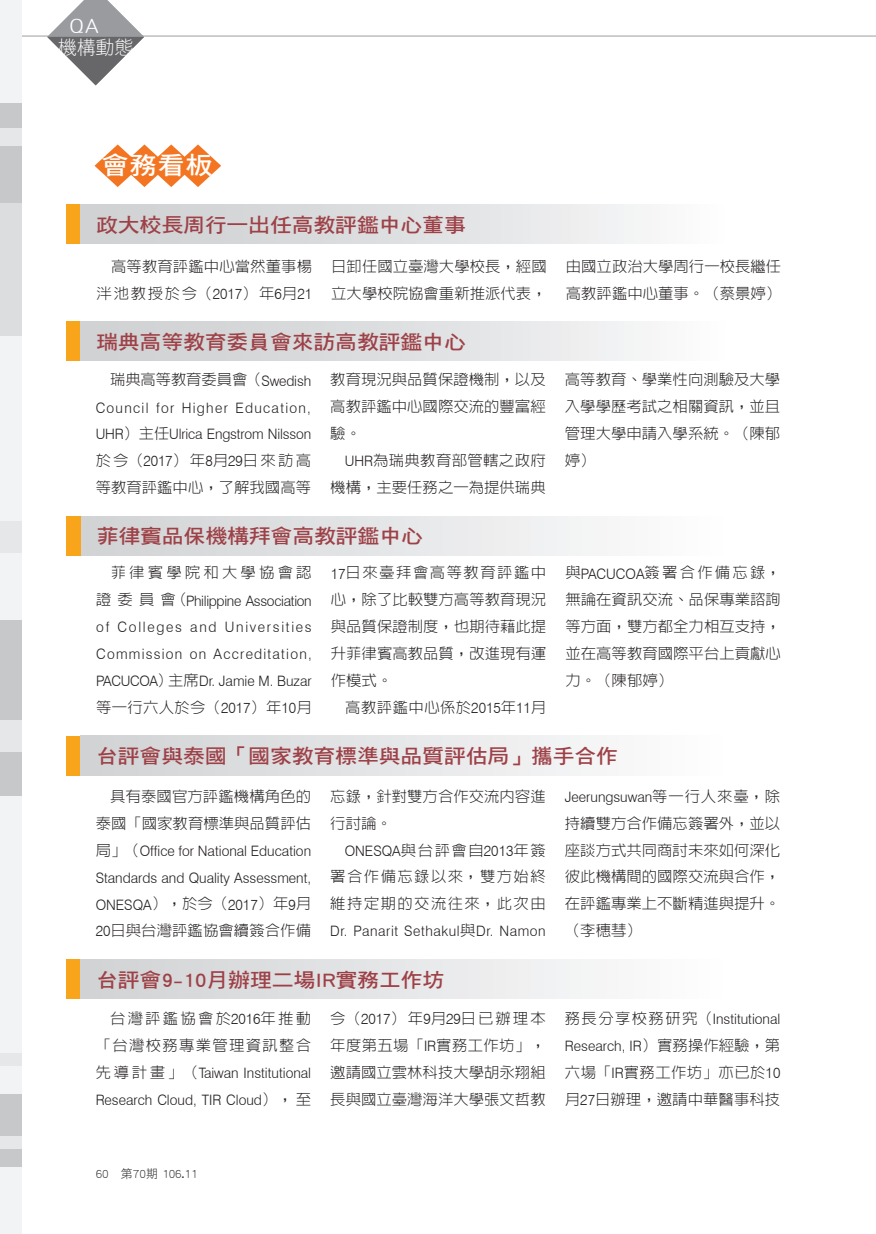
<style>
.page{position:relative;width:876px;height:1234px;background:#fff}
.page>*{position:absolute;margin:0;border:0;box-sizing:border-box;transform-origin:0 0}
.內文中標{font:24.9px "DF Hei Std W7";color:#fff;scale:1.1 1}
.內文中標-2{font:19.95px "DF Hei Std W7";letter-spacing:-.01em;color:#9d4147;scale:1.1 1}
.單元頁{font:19.2px "DF Li Hei Lt WIN BF";letter-spacing:-.01em;color:#fff}
.單元頁-2{font:19.2px "DF Li Hei Lt WIN BF";letter-spacing:-.01em;color:#fff;scale:1.5 1}
.內文LH{font:300 15px/26.8px "AR Hei B5 HK";color:#231f20;text-align:justify}
.內文LH-2{font:300 15px/26.8px "AR Hei B5 HK";letter-spacing:.085em;color:#231f20;text-align:right}
.內文LH-3{font:300 15px "AR Hei B5 HK";letter-spacing:.02em;color:#231f20}
.內文LH-4{font:300 15px "AR Hei B5 HK";letter-spacing:.025em;color:#231f20}
.內文LH-5{font:300 15px "AR Hei B5 HK";letter-spacing:.205em;color:#231f20}
.內文LH-6{font:300 14.4px/26.8px "Swiss 721 BT";color:#231f20}
.內文LH-7{font:300 14.4px/26.8px "Swiss 721 BT";letter-spacing:.095em;color:#231f20}
.內文LH-8{font:300 14.4px "Swiss 721 BT";letter-spacing:.04em;color:#231f20}
.t1{font:12px "DF Hei Std W3";color:#231f20}
.s1{font-family:"Swiss 721 BT"}
.s2{font-family:"Swiss 721 BT";font-size:14.4px}
.s3{font-family:"AR Hei B5 HK";font-size:15px}
</style>
<div class="page">
<hr style="left:0;top:35px;width:876px;height:2px;background:#a8a9ad">
<div style="left:0;top:0;width:22px;height:137px;background:#f2f3f4"></div>
<div style="left:0;top:736px;width:22px;height:263px;background:#f2f3f4"></div>
<div style="left:0;top:1142px;width:22px;height:91px;background:#f2f3f4"></div>
<div style="left:0;top:324px;width:22px;height:324px;background:#f2f3f4"></div>
<div style="left:0;top:971px;width:22px;height:134px;background:#f2f3f4"></div>
<div style="left:0;top:137px;width:22px;height:199px;background:#dcdddf"></div>
<div style="left:0;top:103px;width:22px;height:100px;background:#c7c8ca"></div>
<div style="left:0;top:620px;width:22px;height:175px;background:#c7c8ca"></div>
<div style="left:0;top:1094px;width:22px;height:72px;background:#c7c8ca"></div>
<div style="left:0;top:128px;width:22px;height:18px;background:#e6e7e9"></div>
<div style="left:0;top:720px;width:22px;height:31px;background:#e6e7e9"></div>
<div style="left:0;top:1135px;width:22px;height:13px;background:#e6e7e9"></div>
<div style="left:0;top:521px;width:22px;height:31px;background:#e6e7e9"></div>
<div style="left:0;top:1053px;width:22px;height:13px;background:#e6e7e9"></div>
<svg style="left:47px;top:0;width:97px;height:85px"></svg>
<svg style="left:95px;top:144px;width:126px;height:43px"></svg>
<div style="left:66px;top:204px;width:76px;height:39px;background:#f9a51b"></div>
<div style="left:81px;top:204px;width:678px;height:39px;background:linear-gradient(to right,#caccce,#fcfcfd)"></div>
<div style="left:66px;top:322px;width:76px;height:39px;background:#f9a51b"></div>
<div style="left:81px;top:322px;width:678px;height:39px;background:linear-gradient(to right,#caccce,#fcfcfd)"></div>
<div style="left:67px;top:516px;width:76px;height:39px;background:#f9a51b"></div>
<div style="left:81px;top:516px;width:679px;height:39px;background:linear-gradient(to right,#d0d1d4,#fff)"></div>
<div style="left:66px;top:735px;width:76px;height:39px;background:#f9a51b"></div>
<div style="left:81px;top:735px;width:678px;height:39px;background:linear-gradient(to right,#d0d1d4,#fff)"></div>
<div style="left:66px;top:958px;width:76px;height:40px;background:#f9a51b"></div>
<div style="left:81px;top:958px;width:678px;height:40px;background:linear-gradient(to right,#d0d1d4,#fff)"></div>
<p class="單元頁-2" style="left:69px;top:17px;width:21px">QA</p>
<p class="單元頁" style="left:58px;top:38px;width:77px">機構動態</p>
<p class="內文中標" style="left:101px;top:151px;width:103px">會務看板</p>
<p class="內文中標-2" style="left:96px;top:214px;width:338px">政大校長周行一出任高教評鑑中心董事</p>
<p class="內文LH" style="left:97px;top:253px;width:217px;text-align:right">高等教育評鑑中心當然董事楊泮池教授於今（<span class="s1">2017</span>）年<span class="s1">6</span>月<span class="s1">21</span></p>
<p class="內文LH" style="left:331px;top:253px;width:217px">日卸任國立臺灣大學校長，經國立大學校院協會重新推派代表，</p>
<p class="內文LH" style="left:566px;top:253px;width:217px">由國立政治大學周行一校長繼任高教評鑑中心董事。（蔡景婷）</p>
<p class="內文中標-2" style="left:96px;top:331px;width:338px">瑞典高等教育委員會來訪高教評鑑中心</p>
<p class="內文LH" style="left:110px;top:366px;width:203px">瑞典高等教育委員會（<span class="s2">Swedish</span></p>
<p class="內文LH-7" style="left:96px;top:394px;width:217px">Council for Higher Education,<br>UHR<span class="s3">）主任</span>Ulrica Engstrom Nilsson</p>
<p class="內文LH" style="left:96px;top:447px;width:217px">於今（<span class="s1">2017</span>）年<span class="s1">8</span>月<span class="s1">29</span>日來訪高等教育評鑑中心，了解我國高等</p>
<p class="內文LH" style="left:565px;top:366px;width:217px">高等教育、學業性向測驗及大學入學學歷考試之相關資訊，並且管理大學申請入學系統。（陳郁婷）</p>
<p class="內文LH" style="left:330px;top:366px;width:217px">教育現況與品質保證機制，以及高教評鑑中心國際交流的豐富經驗。</p>
<p class="內文LH" style="left:330px;top:447px;width:217px;text-align:right"><span class="s2">UHR</span>為瑞典教育部管轄之政府機構，主要任務之一為提供瑞典</p>
<p class="內文中標-2" style="left:97px;top:525px;width:298px">菲律賓品保機構拜會高教評鑑中心</p>
<p class="內文LH-5" style="left:111px;top:565px;width:202px">菲律賓學院和大學協會認</p>
<p class="內文LH-6" style="left:96px;top:586px;width:217px;text-align:justify"><span class="s3">證委員會（</span>Philippine Association of Colleges and Universities Commission on Accreditation, PACUCOA<span class="s3">）主席</span>Dr. Jamie M. Buzar</p>
<p class="內文LH-3" style="left:96px;top:699px;width:217px">等一行六人於今（<span class="s1">2017</span>）年<span class="s1">10</span>月</p>
<p class="內文LH" style="left:331px;top:559px;width:217px"><span class="s1">17</span>日來臺拜會高等教育評鑑中心，除了比較雙方高等教育現況與品質保證制度，也期待藉此提升菲律賓高教品質，改進現有運作模式。</p>
<p class="內文LH-4" style="left:345px;top:699px;width:202px">高教評鑑中心係於<span class="s1">2015</span>年<span class="s1">11</span>月</p>
<p class="內文LH" style="left:565px;top:559px;width:217px">與<span class="s2">PACUCOA</span>簽署合作備忘錄，無論在資訊交流、品保專業諮詢等方面，雙方都全力相互支持，並在高等教育國際平台上貢獻心力。（陳郁婷）</p>
<p class="內文中標-2" style="left:96px;top:745px;width:476px">台評會與泰國「國家教育標準與品質評估局」攜手合作</p>
<p class="內文LH" style="left:96px;top:782px;width:217px;text-align:right">具有泰國官方評鑑機構角色的泰國「國家教育標準與品質評估</p>
<p class="內文LH-6" style="left:96px;top:836px;width:217px"><span class="s3">局」（</span>Office for National Education<br>Standards and Quality Assessment,</p>
<p class="內文LH" style="left:96px;top:890px;width:217px"><span class="s2">ONESQA</span>），於今（<span class="s1">2017</span>）年<span class="s1">9</span>月<br><span class="s1">20</span>日與台灣評鑑協會續簽合作備</p>
<p class="內文LH" style="left:330px;top:782px;width:217px">忘錄，針對雙方合作交流內容進行討論。</p>
<p class="內文LH" style="left:330px;top:836px;width:217px;text-indent:14px"><span class="s2">ONESQA</span>與台評會自<span class="s1">2013</span>年簽署合作備忘錄以來，雙方始終維持定期的交流往來，此次由</p>
<p class="內文LH-8" style="left:330px;top:922px;width:217px">Dr. Panarit Sethakul<span class="s3">與</span>Dr. Namon</p>
<p class="內文LH-6" style="left:565px;top:783px;width:217px">Jeerungsuwan<span class="s3">等一行人來臺，除</span></p>
<p class="內文LH" style="left:565px;top:809px;width:217px">持續雙方合作備忘簽署外，並以座談方式共同商討未來如何深化彼此機構間的國際交流與合作，在評鑑專業上不斷精進與提升。（李穗彗）</p>
<p class="內文中標-2" style="left:96px;top:968px;width:318px">台評會9-10月辦理二場IR實務工作坊</p>
<p class="內文LH-2" style="left:96px;top:1004px;width:217px">台灣評鑑協會於<span class="s1">2016</span>年推動「台灣校務專業管理資訊整合</p>
<p class="內文LH-6" style="left:96px;top:1059px;width:217px"><span class="s3">先導計畫」（</span>Taiwan Institutional<br>Research Cloud, TIR Cloud<span class="s3">），至</span></p>
<p class="內文LH" style="left:330px;top:1004px;width:217px">今（<span class="s1">2017</span>）年<span class="s1">9</span>月<span class="s1">29</span>日已辦理本年度第五場「<span class="s2">IR</span>實務工作坊」，邀請國立雲林科技大學胡永翔組長與國立臺灣海洋大學張文哲教</p>
<p class="內文LH-6" style="left:565px;top:1005px;width:217px"><span class="s3">務長分享校務研究（</span>Institutional<br>Research, IR<span class="s3">）實務操作經驗，第</span></p>
<p class="內文LH" style="left:565px;top:1058px;width:217px">六場「<span class="s2">IR</span>實務工作坊」亦已於<span class="s1">10</span>月<span class="s1">27</span>日辦理，邀請中華醫事科技</p>
<p class="t1" style="left:96px;top:1167px;width:103px">60 第70期 106.11</p>
</div>
